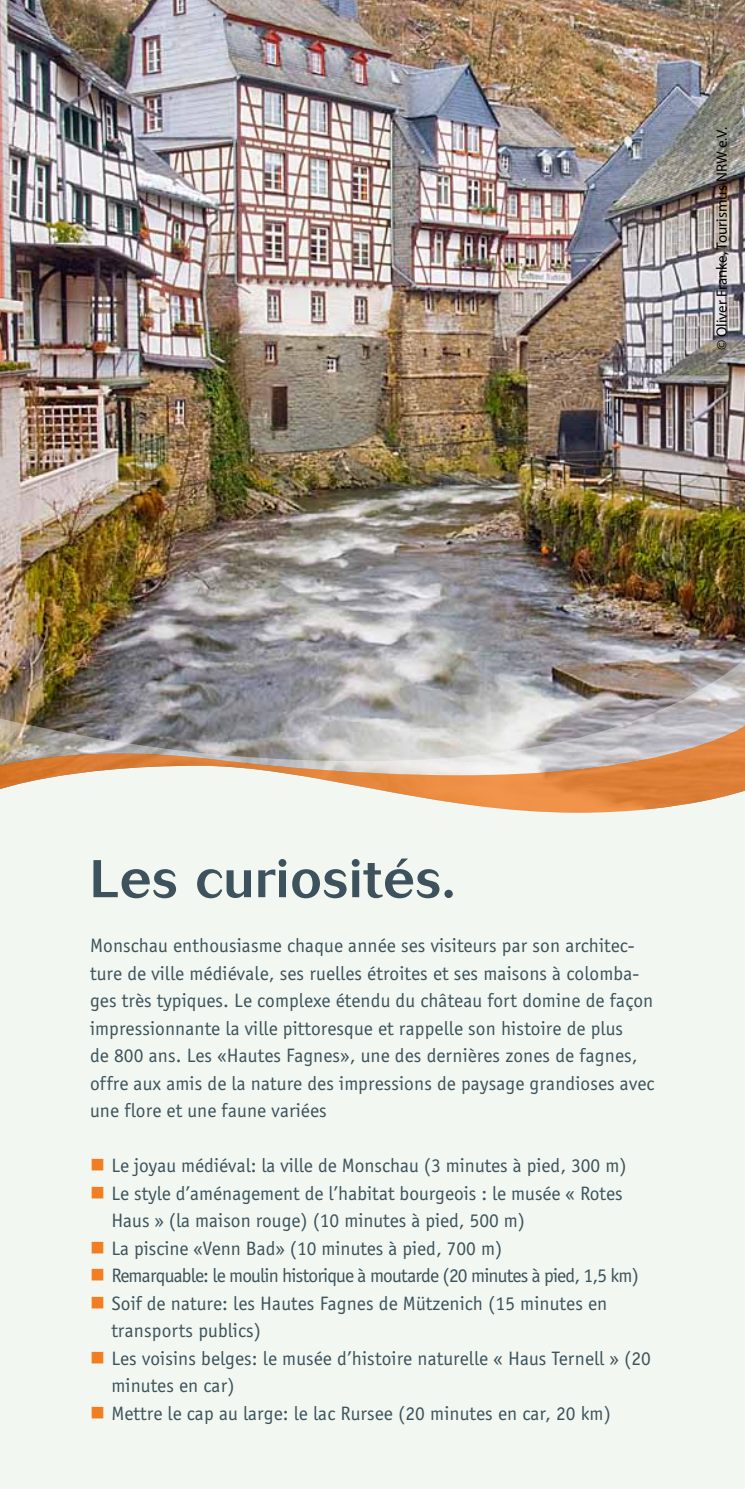
<style>
.page{position:relative;width:745px;height:1489px;background:#fff}
.page>*{position:absolute;margin:0;border:0;box-sizing:border-box;transform-origin:0 0}
.t1{font:500 52.5px "Cosmos Std";letter-spacing:.02em;color:#3d525c}
.t2{font:20px/27.5px "Officina Sans EF";letter-spacing:.005em;color:#3d525c}
.t3{font:15px "Myriad Pro";color:#000}
</style>
<div class="page">
<img style="left:0;top:0;width:744px;height:659px">
<div style="left:0;top:812px;width:744px;height:676px;background:#f2f8f1"></div>
<img style="left:0;top:659px;width:744px;height:66px">
<svg style="left:0;top:725px;width:744px;height:87px"></svg>
<svg style="left:92px;top:1159px;width:11px;height:11px"></svg>
<svg style="left:92px;top:1186px;width:11px;height:12px"></svg>
<svg style="left:92px;top:1241px;width:11px;height:12px"></svg>
<svg style="left:92px;top:1269px;width:11px;height:11px"></svg>
<svg style="left:92px;top:1296px;width:11px;height:12px"></svg>
<svg style="left:92px;top:1351px;width:11px;height:12px"></svg>
<svg style="left:92px;top:1406px;width:11px;height:12px"></svg>
<p class="t3" style="left:712px;top:350px;width:225px;rotate:-90deg">© Oliver Franke, Tourismus NRW e.V.</p>
<h1 class="t1" style="left:90px;top:848px;width:366px">Les curiosités.</h1>
<p class="t2" style="left:90px;top:932px;width:565px">Monschau enthousiasme chaque année ses visiteurs par son architec&shy;ture de ville médiévale, ses ruelles étroites et ses maisons à colomba&shy;ges très typiques. Le complexe étendu du château fort domine de façon impressionnante la ville pittoresque et rappelle son histoire de plus<br>de 800 ans. Les «Hautes Fagnes», une des dernières zones de fagnes, offre aux amis de la nature des impressions de paysage grandioses avec une flore et une faune variées</p>
<p class="t2" style="left:111px;top:1152px;width:540px">Le joyau médiéval: la ville de Monschau (3 minutes à pied, 300 m)<br>Le style d’aménagement de l’habitat bourgeois : le musée « Rotes Haus » (la maison rouge) (10 minutes à pied, 500 m)<br>La piscine «Venn Bad» (10 minutes à pied, 700 m)<br>Remarquable: le moulin historique à moutarde (20 minutes à pied, 1,5 km)<br>Soif de nature: les Hautes Fagnes de Mützenich (15 minutes en transports publics)<br>Les voisins belges: le musée d’histoire naturelle « Haus Ternell » (20 minutes en car)<br>Mettre le cap au large: le lac Rursee (20 minutes en car, 20 km)</p>
</div>
